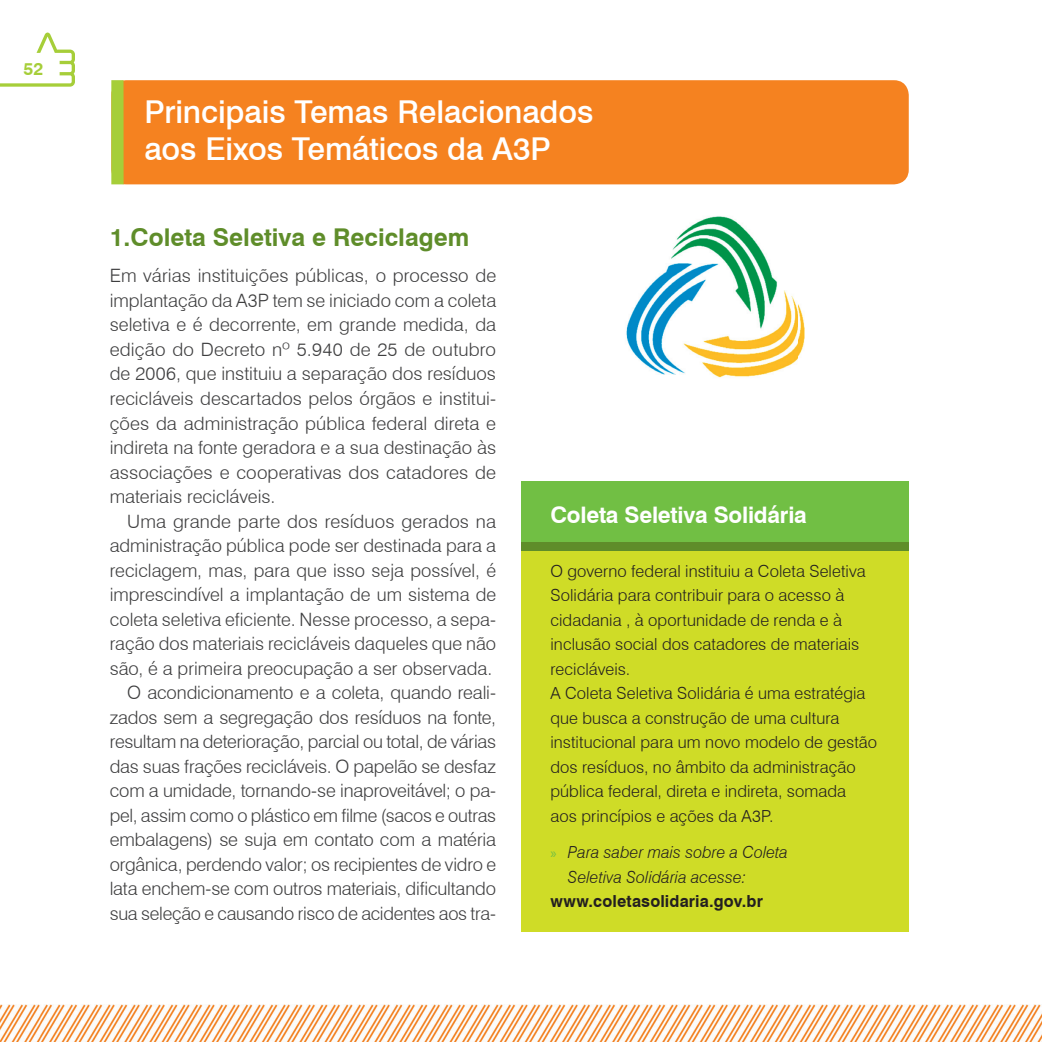
<style>
.page{position:relative;width:1042px;height:1042px;background:#fff}
.page>*{position:absolute;margin:0;border:0;box-sizing:border-box;transform-origin:0 0}
.t1{font:500 31.5px/37.8px "Swiss 721 BT";letter-spacing:-.005em;color:#fff}
.t2{font:700 24.5px "Swiss 721 BT";color:#5f8d2a}
.t3{font:700 22.75px "Swiss 721 BT";letter-spacing:-.01em;color:#fff}
.t4{font:300 18.38px/24.5px "Swiss 721 BT";letter-spacing:-.005em;color:#3e3e3f;text-align:justify}
.t5{font:700 17.5px "Swiss 721 BT";color:#a6ce39}
.t6{font:300 16.62px/24.5px "Swiss 721 BT";letter-spacing:.005em;color:#231f20}
.t7{font:italic 300 16.62px/24.5px "Swiss 721 BT";letter-spacing:.005em;color:#231f20}
.t8{font:700 16.62px "Swiss 721 BT";letter-spacing:.01em;color:#231f20}
.s1{font-family:"Myriad Pro";font-weight:400;font-style:normal;font-size:14.88px;color:#71bf44}
</style>
<div class="page">
<img style="left:0;top:1004px;width:1042px;height:38px">
<svg style="left:0;top:33px;width:75px;height:54px"></svg>
<div style="left:521px;top:548px;width:387px;height:384px;background:#cfdc27"></div>
<div style="left:521px;top:481px;width:387px;height:67px;background:#71bf44"></div>
<div style="left:111px;top:80px;width:797px;height:104px;background:#f58220;border-radius:15px"></div>
<div style="left:111px;top:80px;width:13px;height:104px;background:#a6ce39"></div>
<img style="left:626px;top:216px;width:179px;height:162px">
<div style="left:521px;top:542px;width:387px;height:8px;background:#5f8d2a"></div>
<p class="t5" style="left:23px;top:58px;width:21px">52</p>
<h1 class="t1" style="left:144px;top:92px;width:450px">Principais Temas Relacionados aos Eixos Temáticos da A3P</h1>
<h2 class="t2" style="left:110px;top:222px;width:361px">1.Coleta Seletiva e Reciclagem</h2>
<p class="t4" style="left:110px;top:263px;width:388px">Em várias instituições públicas, o processo de implantação da A3P tem se iniciado com a coleta seletiva e é decorrente, em grande medida, da edição do Decreto nº 5.940 de 25 de outubro de 2006, que instituiu a separação dos resíduos recicláveis descartados pelos órgãos e institui&shy;ções da administração pública federal direta e indireta na fonte geradora e a sua destinação às associações e cooperativas dos catadores de materiais recicláveis.</p>
<p class="t4" style="left:110px;top:508px;width:388px;text-align:right">Uma grande parte dos resíduos gerados na administração pública pode ser destinada para a reciclagem, mas, para que isso seja possível, é imprescindível a implantação de um sistema de coleta seletiva eficiente. Nesse processo, a sepa&shy;ração dos materiais recicláveis daqueles que não são, é a primeira preocupação a ser observada.<br>O acondicionamento e a coleta, quando reali&shy;zados sem a segregação dos resíduos na fonte, resultam na deterioração, parcial ou total, de várias das suas frações recicláveis. O papelão se desfaz com a umidade, tornando-se inaproveitável; o pa&shy;pel, assim como o plástico em filme (sacos e outras embalagens) se suja em contato com a matéria orgânica, perdendo valor; os recipientes de vidro e lata enchem-se com outros materiais, dificultando sua seleção e causando risco de acidentes aos tra-</p>
<p class="t3" style="left:550px;top:501px;width:258px">Coleta Seletiva Solidária</p>
<p class="t6" style="left:550px;top:558px;width:328px">O governo federal instituiu a Coleta Seletiva Solidária para contribuir para o acesso à cidadania , à oportunidade de renda e à inclusão social dos catadores de materiais recicláveis.<br>A Coleta Seletiva Solidária é uma estratégia que busca a construção de uma cultura institucional para um novo modelo de gestão dos resíduos, no âmbito da administração pública federal, direta e indireta, somada<br>aos princípios e ações da A3P.</p>
<p class="t7" style="left:568px;top:840px;width:221px;text-indent:-17px"><span class="s1">»</span> Para saber mais sobre a Coleta<br>Seletiva Solidária acesse:</p>
<p class="t8" style="left:550px;top:891px;width:214px">www.coletasolidaria.gov.br</p>
</div>
